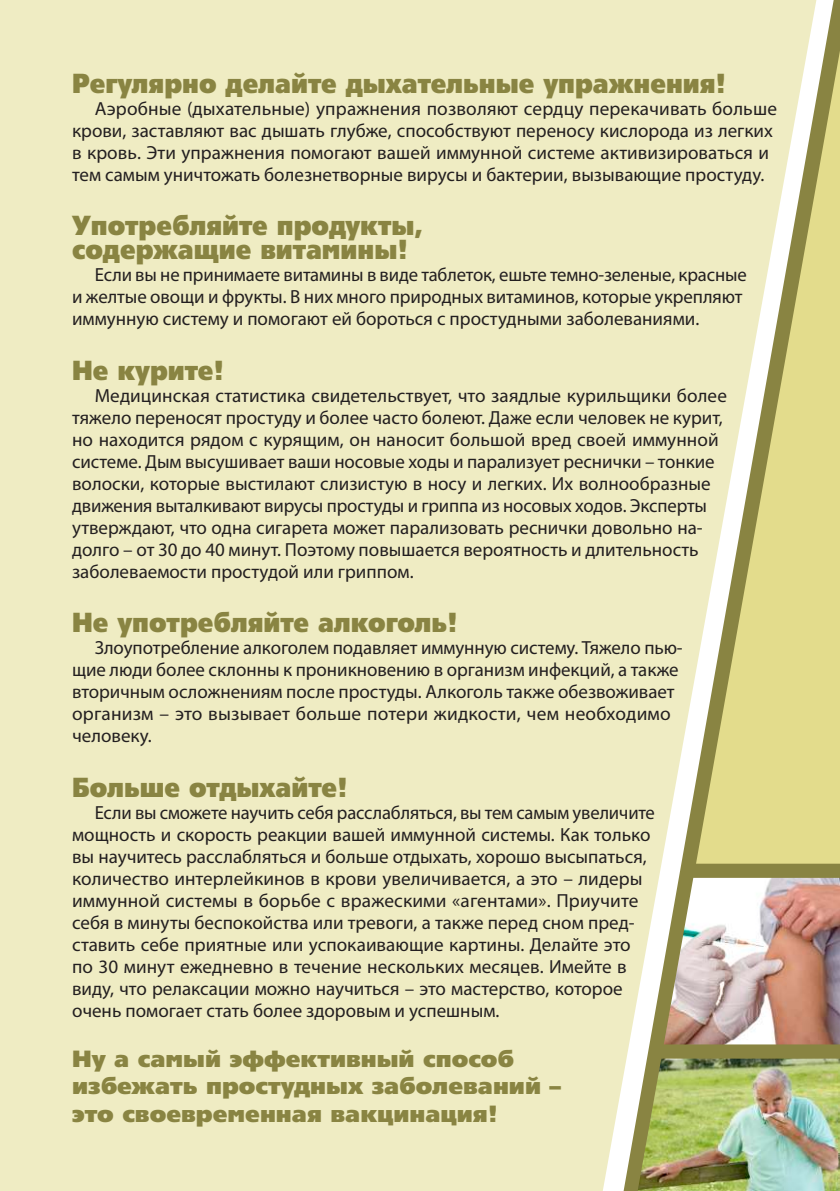
<style>
.page{position:relative;width:840px;height:1191px;background:#fff}
.page>*{position:absolute;margin:0;border:0;box-sizing:border-box;transform-origin:0 0}
.t1{font:27px/24px "Tornado Ultra Black C";color:#898442;scale:.9 1}
.t2{font:23px/27.6px "Tornado Ultra Black C";color:#898442}
.t3{font:19px/22px "Myriad Pro";color:#231f20}
</style>
<div class="page">
<div style="left:0;top:0;width:815px;height:1191px;background:#efecc3"></div>
<img style="left:637px;top:1058px;width:202px;height:133px">
<img style="left:663px;top:878px;width:176px;height:166px">
<svg style="left:695px;top:51px;width:144px;height:812px;background:#e0dba1"></svg>
<h1 class="t1" style="left:72px;top:71px;width:728px">Регулярно делайте дыхательные упражнения!</h1>
<p class="t3" style="left:72px;top:97px;width:706px;text-indent:23px">Аэробные (дыхательные) упражнения позволяют сердцу перекачивать больше крови, заставляют вас дышать глубже, способствуют переносу кислорода из легких в кровь. Эти упражнения помогают вашей иммунной системе активизироваться и тем самым уничтожать болезнетворные вирусы и бактерии, вызывающие простуду.</p>
<h1 class="t1" style="left:72px;top:214px;width:391px">Употребляйте продукты, содержащие витамины!</h1>
<p class="t3" style="left:72px;top:264px;width:675px;text-indent:23px">Если вы не принимаете витамины в виде таблеток, ешьте темно-зеленые, красные и желтые овощи и фрукты. В них много природных витаминов, которые укрепляют иммунную систему и помогают ей бороться с простудными заболеваниями.</p>
<h1 class="t1" style="left:72px;top:358px;width:170px">Не курите!</h1>
<p class="t3" style="left:72px;top:384px;width:656px;text-indent:23px">Медицинская статистика свидетельствует, что заядлые курильщики более тяжело переносят простуду и более часто болеют. Даже если человек не курит, но находится рядом с курящим, он наносит большой вред своей иммунной системе. Дым высушивает ваши носовые ходы и парализует реснички – тонкие волоски, которые выстилают слизистую в носу и легких. Их волнообразные движения выталкивают вирусы простуды и гриппа из носовых ходов. Эксперты утверждают, что одна сигарета может парализовать реснички довольно на&shy;долго – от 30 до 40 минут. Поэтому повышается вероятность и длительность заболеваемости простудой или гриппом.</p>
<h1 class="t1" style="left:72px;top:611px;width:430px">Не употребляйте алкоголь!</h1>
<p class="t3" style="left:72px;top:636px;width:612px;text-indent:23px">Злоупотребление алкоголем подавляет иммунную систему. Тяжело пью&shy;щие люди более склонны к проникновению в организм инфекций, а также вторичным осложнениям после простуды. Алкоголь также обезвоживает организм – это вызывает больше потери жидкости, чем необходимо человеку.</p>
<h1 class="t1" style="left:72px;top:775px;width:308px">Больше отдыхайте!</h1>
<p class="t3" style="left:72px;top:801px;width:584px;text-indent:23px">Если вы сможете научить себя расслабляться, вы тем самым увеличите мощность и скорость реакции вашей иммунной системы. Как только вы научитесь расслабляться и больше отдыхать, хорошо высыпаться, количество интерлейкинов в крови увеличивается, а это – лидеры иммунной системы в борьбе с вражескими «агентами». Приучите себя в минуты беспокойства или тревоги, а также перед сном пред&shy;ставить себе приятные или успокаивающие картины. Делайте это по 30 минут ежедневно в течение нескольких месяцев. Имейте в виду, что релаксации можно научиться – это мастерство, которое очень помогает стать более здоровым и успешным.</p>
<p class="t2" style="left:72px;top:1044px;width:490px">Ну а самый эффективный способ избежать простудных заболеваний – это своевременная вакцинация!</p>
</div>
